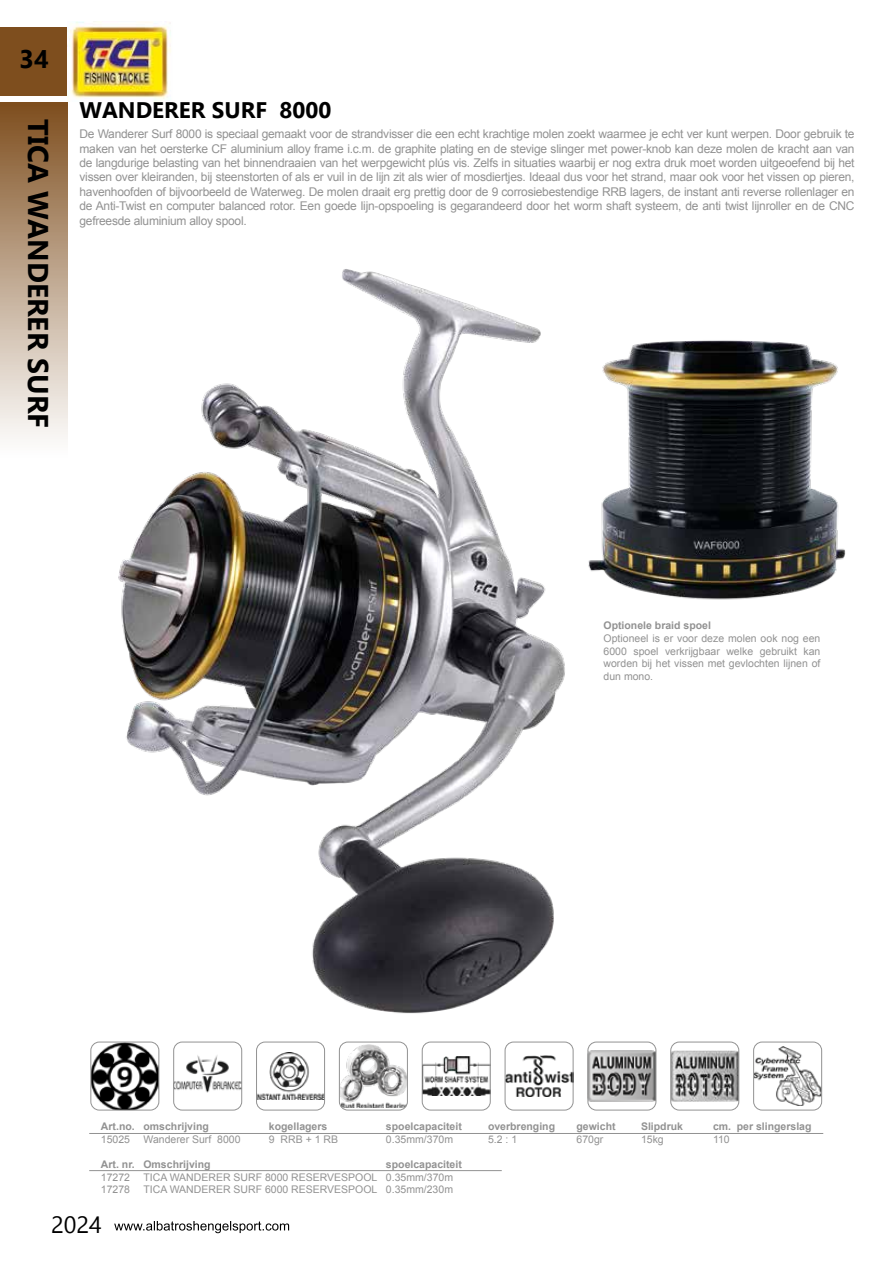
<style>
.page{position:relative;width:893px;height:1263px;background:#fff}
.page>*{position:absolute;margin:0;border:0;box-sizing:border-box;transform-origin:0 0}
.t1{font:700 28.5px "Gadugi";color:#000}
.t2{font:700 25.5px "Gadugi";color:#000}
.t3{font:23.55px "Gadugi";color:#000}
.t4{font:700 22.5px "Gadugi";color:#000}
.t5{font:12px/14.4px "Arial";letter-spacing:-.02em;color:#929292;text-align:justify}
.t6{font:10.5px/12.6px "Arial";color:#929292;text-align:justify}
.t7{font:700 10.5px "Arial";color:#929292}
</style>
<div class="page">
<div style="left:0;top:28px;width:68px;height:68px;background:#7e4e1e"></div>
<div style="left:0;top:102px;width:68px;height:406px;background:linear-gradient(to bottom,#815224,#fff)"></div>
<svg style="left:114px;top:1221px;width:175px;height:12px"></svg>
<img style="left:69px;top:21px;width:102px;height:81px">
<img style="left:339px;top:1044px;width:68px;height:64px">
<div style="left:339px;top:1042px;width:69px;height:68px;border:1px solid #929292;border-radius:9px"></div>
<img style="left:673px;top:1050px;width:64px;height:51px">
<div style="left:671px;top:1042px;width:68px;height:68px;border:1px solid #929292;border-radius:9px"></div>
<img style="left:91px;top:1042px;width:68px;height:68px">
<div style="left:91px;top:1042px;width:68px;height:68px;border:1px solid #929292;border-radius:9px"></div>
<img style="left:424px;top:1056px;width:64px;height:40px">
<div style="left:422px;top:1042px;width:68px;height:68px;border:1px solid #929292;border-radius:9px"></div>
<img style="left:755px;top:1046px;width:67px;height:60px">
<div style="left:753px;top:1042px;width:69px;height:68px;border:1px solid #929292;border-radius:9px"></div>
<img style="left:175px;top:1055px;width:65px;height:38px">
<div style="left:173px;top:1042px;width:69px;height:68px;border:1px solid #929292;border-radius:9px"></div>
<img style="left:507px;top:1055px;width:64px;height:42px">
<div style="left:505px;top:1042px;width:68px;height:68px;border:1px solid #929292;border-radius:9px"></div>
<img style="left:258px;top:1053px;width:65px;height:46px">
<div style="left:256px;top:1042px;width:69px;height:68px;border:1px solid #929292;border-radius:9px"></div>
<img style="left:590px;top:1050px;width:64px;height:51px">
<div style="left:588px;top:1042px;width:68px;height:68px;border:1px solid #929292;border-radius:9px"></div>
<hr style="left:89px;top:1133px;width:734px;height:1px;background:#929292">
<hr style="left:89px;top:1170px;width:413px;height:1px;background:#929292">
<img style="left:118px;top:269px;width:447px;height:745px">
<img style="left:564px;top:314px;width:282px;height:295px">
<h2 class="t2" style="left:19px;top:44px;width:31px">34</h2>
<h1 class="t1" style="left:55px;top:119px;width:311px;rotate:90deg">TICA WANDERER SURF</h1>
<h3 class="t4" style="left:79px;top:97px;width:253px">WANDERER SURF 8000</h3>
<p class="t5" style="left:79px;top:127px;width:777px">De Wanderer Surf 8000 is speciaal gemaakt voor de strandvisser die een echt krachtige molen zoekt waarmee je echt ver kunt werpen. Door gebruik te maken van het oersterke CF aluminium alloy frame i.c.m. de graphite plating en de stevige slinger met power-knob kan deze molen de kracht aan van de langdurige belasting van het binnendraaien van het werpgewicht plús vis. Zelfs in situaties waarbij er nog extra druk moet worden uitgeoefend bij het vissen over kleiranden, bij steenstorten of als er vuil in de lijn zit als wier of mosdiertjes. Ideaal dus voor het strand, maar ook voor het vissen op pieren, havenhoofden of bijvoorbeeld de Waterweg. De molen draait erg prettig door de 9 corrosiebestendige RRB lagers, de instant anti reverse rollenlager en de Anti-Twist en computer balanced rotor. Een goede lijn-opspoeling is gegarandeerd door het worm shaft systeem, de anti twist lijnroller en de CNC gefreesde aluminium alloy spool.</p>
<p class="t7" style="left:604px;top:619px;width:109px">Optionele braid spoel</p>
<p class="t6" style="left:604px;top:632px;width:218px">Optioneel is er voor deze molen ook nog een 6000 spoel verkrijgbaar welke gebruikt kan worden bij het vissen met gevlochten lijnen of dun mono.</p>
<p class="t7" style="left:101px;top:1120px;width:109px">Art.no. omschrijving</p>
<p class="t7" style="left:269px;top:1120px;width:60px">kogellagers</p>
<p class="t7" style="left:386px;top:1120px;width:77px">spoelcapaciteit</p>
<p class="t7" style="left:488px;top:1120px;width:69px">overbrenging</p>
<p class="t7" style="left:576px;top:1120px;width:41px">gewicht</p>
<p class="t7" style="left:641px;top:1120px;width:44px">Slipdruk</p>
<p class="t7" style="left:713px;top:1120px;width:100px">cm. per slingerslag</p>
<p class="t6" style="left:101px;top:1133px;width:31px">15025</p>
<p class="t6" style="left:143px;top:1133px;width:99px">Wanderer Surf 8000</p>
<p class="t6" style="left:269px;top:1133px;width:71px">9 RRB + 1 RB</p>
<p class="t6" style="left:386px;top:1133px;width:69px">0.35mm/370m</p>
<p class="t6" style="left:488px;top:1133px;width:31px">5.2 : 1</p>
<p class="t6" style="left:576px;top:1133px;width:28px">670gr</p>
<p class="t6" style="left:641px;top:1133px;width:24px">15kg</p>
<p class="t6" style="left:713px;top:1133px;width:18px">110</p>
<p class="t7" style="left:101px;top:1157px;width:111px">Art. nr. Omschrijving</p>
<p class="t7" style="left:386px;top:1157px;width:77px">spoelcapaciteit</p>
<p class="t6" style="left:101px;top:1171px;width:31px">17272</p>
<p class="t6" style="left:143px;top:1171px;width:311px">TICA WANDERER SURF 8000 RESERVESPOOL 0.35mm/370m</p>
<p class="t6" style="left:101px;top:1183px;width:31px">17278</p>
<p class="t6" style="left:143px;top:1183px;width:311px">TICA WANDERER SURF 6000 RESERVESPOOL 0.35mm/230m</p>
<h3 class="t3" style="left:51px;top:1211px;width:52px">2024</h3>
</div>
